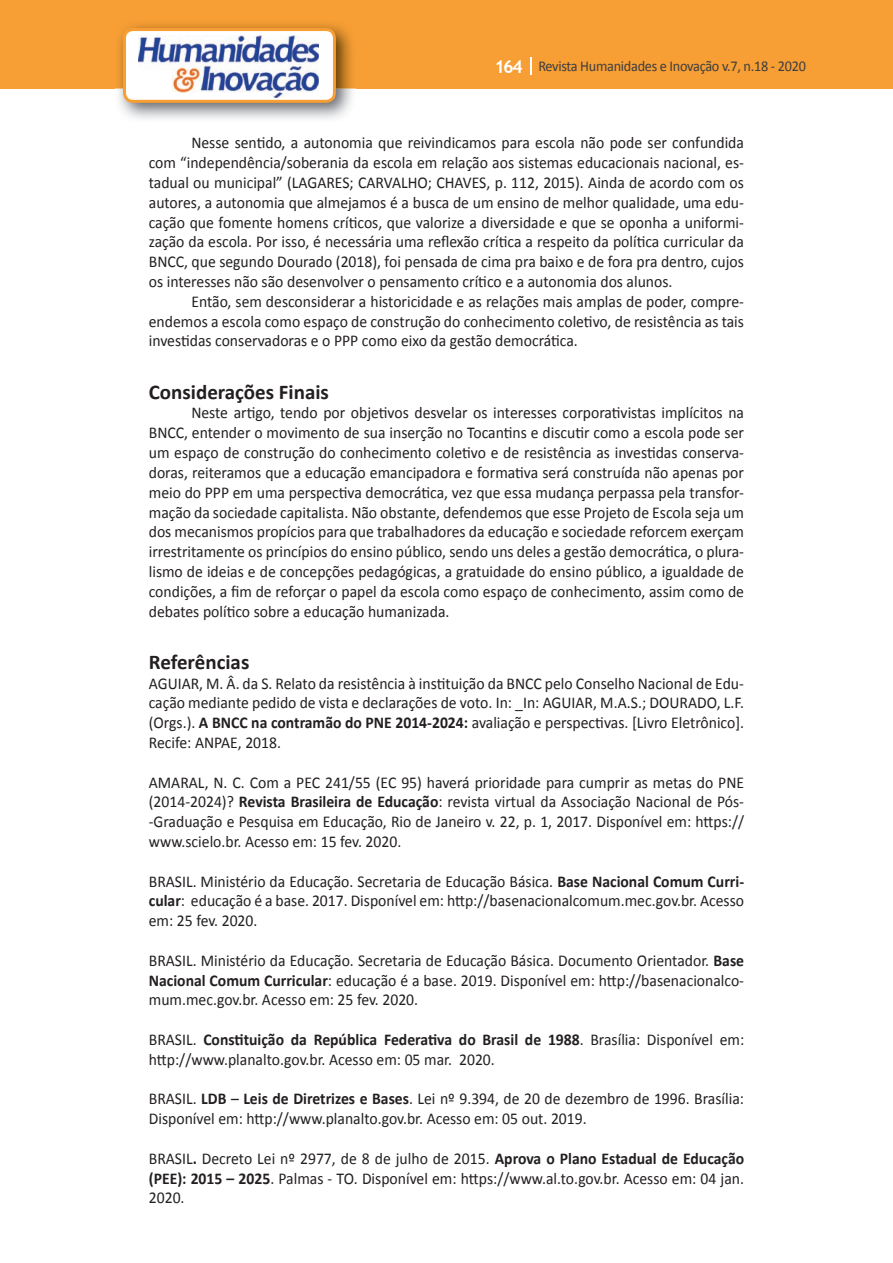
<style>
.page{position:relative;width:893px;height:1263px;background:#fff}
.page>*{position:absolute;margin:0;border:0;box-sizing:border-box;transform-origin:0 0}
.t1{font:700 21px "Calibri";color:#231f20}
.t2{font:16.5px/19.8px "Calibri";color:#231f20;text-align:justify;scale:.95 1}
.t3{font:15px "Calibri";letter-spacing:-.02em;color:#3e3e3f;scale:.95 1}
.s1{font-family:"Trebuchet MS";font-weight:700;font-size:18px;color:#fff}
.s2{font-weight:700}
</style>
<div class="page">
<div style="left:0;top:0;width:893px;height:88px;background:#f79e34"></div>
<svg style="left:530px;top:57px;width:2px;height:18px"></svg>
<img style="left:115px;top:24px;width:241px;height:95px">
<svg style="left:123px;top:28px;width:213px;height:75px"></svg>
<p class="t3" style="left:495px;top:57px;width:329px"><span class="s1">164</span> Revista Humanidades e Inovação v.7, n.18 - 2020</p>
<p class="t2" style="left:149px;top:133px;width:628px;text-indent:43px">Nesse sentido, a autonomia que reivindicamos para escola não pode ser confundida com “independência/soberania da escola em relação aos sistemas educacionais nacional, es&shy;tadual ou municipal” (LAGARES; CARVALHO; CHAVES, p. 112, 2015). Ainda de acordo com os autores, a autonomia que almejamos é a busca de um ensino de melhor qualidade, uma edu&shy;cação que fomente homens críticos, que valorize a diversidade e que se oponha a uniformi&shy;zação da escola. Por isso, é necessária uma reflexão crítica a respeito da política curricular da BNCC, que segundo Dourado (2018), foi pensada de cima pra baixo e de fora pra dentro, cujos os interesses não são desenvolver o pensamento crítico e a autonomia dos alunos.</p>
<p class="t2" style="left:149px;top:292px;width:628px;text-indent:43px">Então, sem desconsiderar a historicidade e as relações mais amplas de poder, compre&shy;endemos a escola como espaço de construção do conhecimento coletivo, de resistência as tais investidas conservadoras e o PPP como eixo da gestão democrática.</p>
<p class="t1" style="left:149px;top:378px;width:182px">Considerações Finais</p>
<p class="t2" style="left:149px;top:403px;width:628px;text-indent:43px">Neste artigo, tendo por objetivos desvelar os interesses corporativistas implícitos na BNCC, entender o movimento de sua inserção no Tocantins e discutir como a escola pode ser um espaço de construção do conhecimento coletivo e de resistência as investidas conserva&shy;doras, reiteramos que a educação emancipadora e formativa será construída não apenas por meio do PPP em uma perspectiva democrática, vez que essa mudança perpassa pela transfor&shy;mação da sociedade capitalista. Não obstante, defendemos que esse Projeto de Escola seja um dos mecanismos propícios para que trabalhadores da educação e sociedade reforcem exerçam irrestritamente os princípios do ensino público, sendo uns deles a gestão democrática, o plura&shy;lismo de ideias e de concepções pedagógicas, a gratuidade do ensino público, a igualdade de condições, a fim de reforçar o papel da escola como espaço de conhecimento, assim como de debates político sobre a educação humanizada.</p>
<p class="t1" style="left:149px;top:648px;width:102px">Referências</p>
<p class="t2" style="left:149px;top:673px;width:628px">AGUIAR, M. Â. da S. Relato da resistência à instituição da BNCC pelo Conselho Nacional de Edu&shy;cação mediante pedido de vista e declarações de voto. In: _In: AGUIAR, M.A.S.; DOURADO, L.F. (Orgs.). <span class="s2">A BNCC na contramão do PNE 2014-2024:</span> avaliação e perspectivas. [Livro Eletrônico].<br>Recife: ANPAE, 2018.</p>
<p class="t2" style="left:149px;top:772px;width:628px">AMARAL, N. C. Com a PEC 241/55 (EC 95) haverá prioridade para cumprir as metas do PNE (2014-2024)? <span class="s2">Revista Brasileira de Educação</span>: revista virtual da Associação Nacional de Pós--Graduação e Pesquisa em Educação, Rio de Janeiro v. 22, p. 1, 2017. Disponível em: https:// www.scielo.br. Acesso em: 15 fev. 2020.</p>
<p class="t2" style="left:149px;top:871px;width:628px">BRASIL. Ministério da Educação. Secretaria de Educação Básica. <span class="s2">Base Nacional Comum Curri&shy;cular</span>: educação é a base. 2017. Disponível em: http://basenacionalcomum.mec.gov.br. Acesso em: 25 fev. 2020.</p>
<p class="t2" style="left:149px;top:950px;width:628px">BRASIL. Ministério da Educação. Secretaria de Educação Básica. Documento Orientador. <span class="s2">Base Nacional Comum Curricular</span>: educação é a base. 2019. Disponível em: http://basenacionalco&shy;mum.mec.gov.br. Acesso em: 25 fev. 2020.</p>
<p class="t2" style="left:149px;top:1030px;width:628px">BRASIL. <span class="s2">Constituição da República Federativa do Brasil de 1988</span>. Brasília: Disponível em: http://www.planalto.gov.br. Acesso em: 05 mar. 2020.</p>
<p class="t2" style="left:149px;top:1089px;width:628px">BRASIL. <span class="s2">LDB</span> – <span class="s2">Leis de Diretrizes e Bases</span>. Lei nº 9.394, de 20 de dezembro de 1996. Brasília:<br>Disponível em: http://www.planalto.gov.br. Acesso em: 05 out. 2019.</p>
<p class="t2" style="left:149px;top:1148px;width:628px">BRASIL<span class="s2">.</span> Decreto Lei nº 2977, de 8 de julho de 2015. <span class="s2">Aprova o Plano Estadual de Educação (PEE): 2015 – 2025</span>. Palmas - TO. Disponível em: https://www.al.to.gov.br. Acesso em: 04 jan.<br>2020.</p>
</div>
